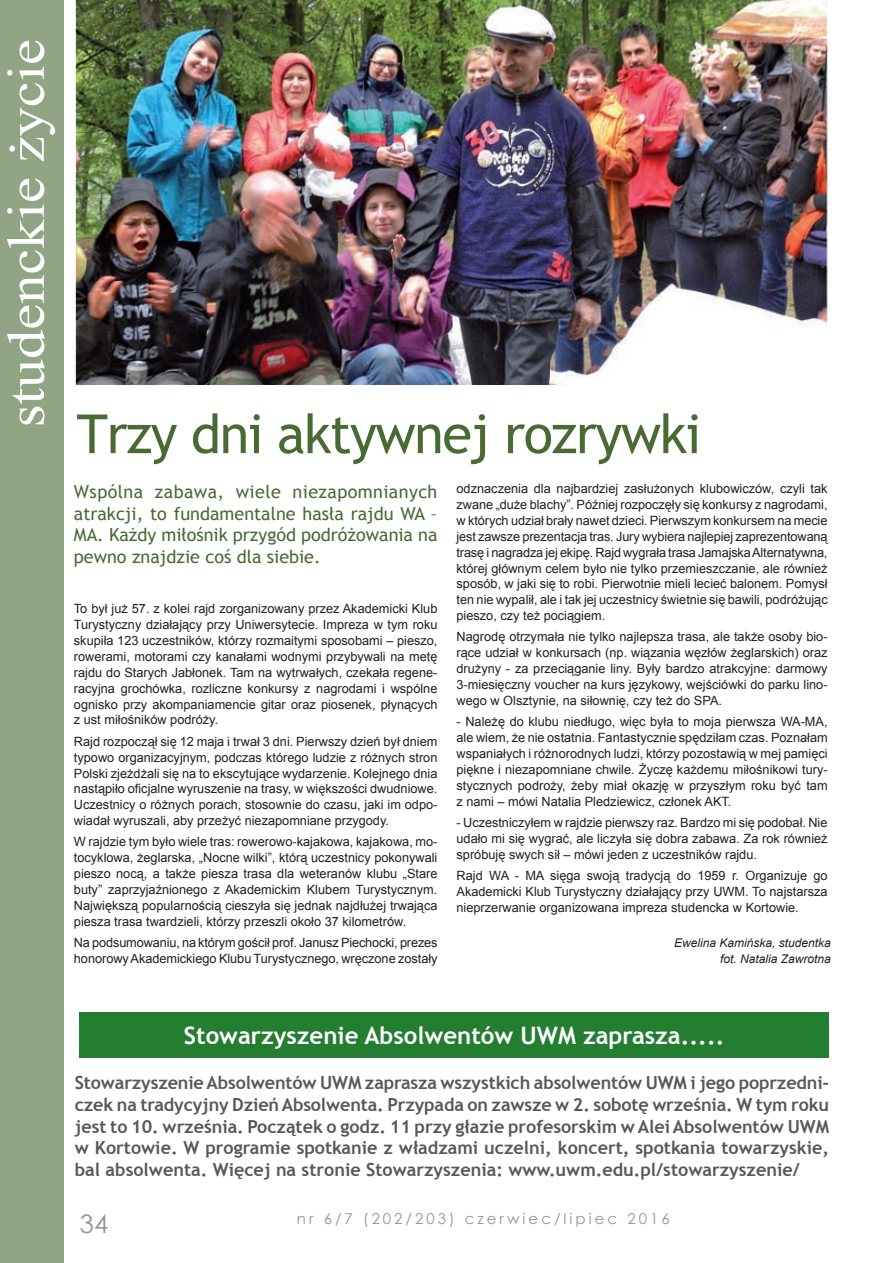
<style>
.page{position:relative;width:893px;height:1263px;background:#fff}
.page>*{position:absolute;margin:0;border:0;box-sizing:border-box;transform-origin:0 0}
.t1{font:54px "Trebuchet MS";letter-spacing:-.025em;color:#486a33}
.t2{font:52.65px "Times New Roman";color:#fff;scale:1.11 1}
.t3{font:25.5px "Century Gothic";color:#939598}
.t4{font:700 24px "Trebuchet MS";color:#fff}
.t5{font:700 18px/21.6px "Trebuchet MS";color:#57585a;text-align:justify}
.t6{font:18px/21.6px "Trebuchet MS";color:#486a33;text-align:justify}
.t7{font:15px "Century Gothic";letter-spacing:.2em;color:#939598}
.t8{font:12.75px/15.9px "Arial";color:#231f20;text-align:justify}
.t9{font:italic 12px/15.9px "Arial";color:#231f20;text-align:right}
</style>
<div class="page">
<div style="left:0;top:0;width:64px;height:1263px;background:#91a584"></div>
<img style="left:75px;top:0;width:753px;height:385px">
<div style="left:79px;top:1012px;width:750px;height:45px;background:#237e32"></div>
<h2 class="t2" style="left:-9px;top:427px;width:351px;rotate:-90deg">studenckie życie</h2>
<h1 class="t1" style="left:77px;top:402px;width:626px">Trzy dni aktywnej rozrywki</h1>
<h3 class="t6" style="left:74px;top:481px;width:365px">Wspólna zabawa, wiele niezapomnianych atrakcji, to fundamentalne hasła rajdu WA – MA. Każdy miłośnik przygód podróżowania na pewno znajdzie coś dla siebie.</h3>
<p class="t8" style="left:74px;top:601px;width:365px">To był już 57. z kolei rajd zorganizowany przez Akademicki Klub Turystyczny działający przy Uniwersytecie. Impreza w tym roku skupiła 123 uczestników, którzy rozmaitymi sposobami – pieszo, rowerami, motorami czy kanałami wodnymi przybywali na metę rajdu do Starych Jabłonek. Tam na wytrwałych, czekała regene&shy;racyjna grochówka, rozliczne konkursy z nagrodami i wspólne ognisko przy akompaniamencie gitar oraz piosenek, płynących z ust miłośników podróży.</p>
<p class="t8" style="left:74px;top:733px;width:365px">Rajd rozpoczął się 12 maja i trwał 3 dni. Pierwszy dzień był dniem typowo organizacyjnym, podczas którego ludzie z różnych stron Polski zjeżdżali się na to ekscytujące wydarzenie. Kolejnego dnia nastąpiło oficjalne wyruszenie na trasy, w większości dwudniowe.<br>Uczestnicy o różnych porach, stosownie do czasu, jaki im odpo&shy;wiadał wyruszali, aby przeżyć niezapomniane przygody.</p>
<p class="t8" style="left:74px;top:834px;width:365px">W rajdzie tym było wiele tras: rowerowo-kajakowa, kajakowa, mo&shy;tocyklowa, żeglarska, „Nocne wilki”, którą uczestnicy pokonywali pieszo nocą, a także piesza trasa dla weteranów klubu „Stare buty” zaprzyjaźnionego z Akademickim Klubem Turystycznym.<br>Największą popularnością cieszyła się jednak najdłużej trwająca piesza trasa twardzieli, którzy przeszli około 37 kilometrów.</p>
<p class="t8" style="left:74px;top:935px;width:365px">Na podsumowaniu, na którym gościł prof. Janusz Piechocki, prezes honorowy Akademickiego Klubu Turystycznego, wręczone zostały</p>
<p class="t8" style="left:457px;top:481px;width:373px">odznaczenia dla najbardziej zasłużonych klubowiczów, czyli tak zwane „duże blachy”. Później rozpoczęły się konkursy z nagrodami, w których udział brały nawet dzieci. Pierwszym konkursem na mecie jest zawsze prezentacja tras. Jury wybiera najlepiej zaprezentowaną trasę i nagradza jej ekipę. Rajd wygrała trasa Jamajska Alternatywna, której głównym celem było nie tylko przemieszczanie, ale również sposób, w jaki się to robi. Pierwotnie mieli lecieć balonem. Pomysł ten nie wypalił, ale i tak jej uczestnicy świetnie się bawili, podróżując pieszo, czy też pociągiem.</p>
<p class="t8" style="left:457px;top:629px;width:373px">Nagrodę otrzymała nie tylko najlepsza trasa, ale także osoby bio&shy;rące udział w konkursach (np. wiązania węzłów żeglarskich) oraz drużyny - za przeciąganie liny. Były bardzo atrakcyjne: darmowy 3-miesięczny voucher na kurs językowy, wejściówki do parku lino&shy;wego w Olsztynie, na siłownię, czy też do SPA.</p>
<p class="t8" style="left:457px;top:714px;width:373px">- Należę do klubu niedługo, więc była to moja pierwsza WA-MA, ale wiem, że nie ostatnia. Fantastycznie spędziłam czas. Poznałam wspaniałych i różnorodnych ludzi, którzy pozostawią w mej pamięci piękne i niezapomniane chwile. Życzę każdemu miłośnikowi tury&shy;stycznych podroży, żeby miał okazję w przyszłym roku być tam z nami – mówi Natalia Pledziewicz, członek AKT.</p>
<p class="t8" style="left:457px;top:815px;width:373px">- Uczestniczyłem w rajdzie pierwszy raz. Bardzo mi się podobał. Nie udało mi się wygrać, ale liczyła się dobra zabawa. Za rok również spróbuję swych sił – mówi jeden z uczestników rajdu.</p>
<p class="t8" style="left:457px;top:868px;width:373px">Rajd WA - MA sięga swoją tradycją do 1959 r. Organizuje go Akademicki Klub Turystyczny działający przy UWM. To najstarsza nieprzerwanie organizowana impreza studencka w Kortowie.</p>
<p class="t9" style="left:674px;top:935px;width:158px">Ewelina Kamińska, studentka fot. Natalia Zawrotna</p>
<h3 class="t4" style="left:184px;top:1020px;width:542px">Stowarzyszenie Absolwentów UWM zaprasza.....</h3>
<p class="t5" style="left:75px;top:1072px;width:756px">Stowarzyszenie Absolwentów UWM zaprasza wszystkich absolwentów UWM i jego poprzedni&shy;czek na tradycyjny Dzień Absolwenta. Przypada on zawsze w 2. sobotę września. W tym roku jest to 10. września. Początek o godz. 11 przy głazie profesorskim w Alei Absolwentów UWM w Kortowie. W programie spotkanie z władzami uczelni, koncert, spotkania towarzyskie, bal absolwenta. Więcej na stronie Stowarzyszenia: www.uwm.edu.pl/stowarzyszenie/</p>
<h3 class="t3" style="left:80px;top:1206px;width:30px">34</h3>
<p class="t7" style="left:297px;top:1208px;width:374px">nr 6/7 (202/203) czerwiec/lipiec 2016</p>
</div>
